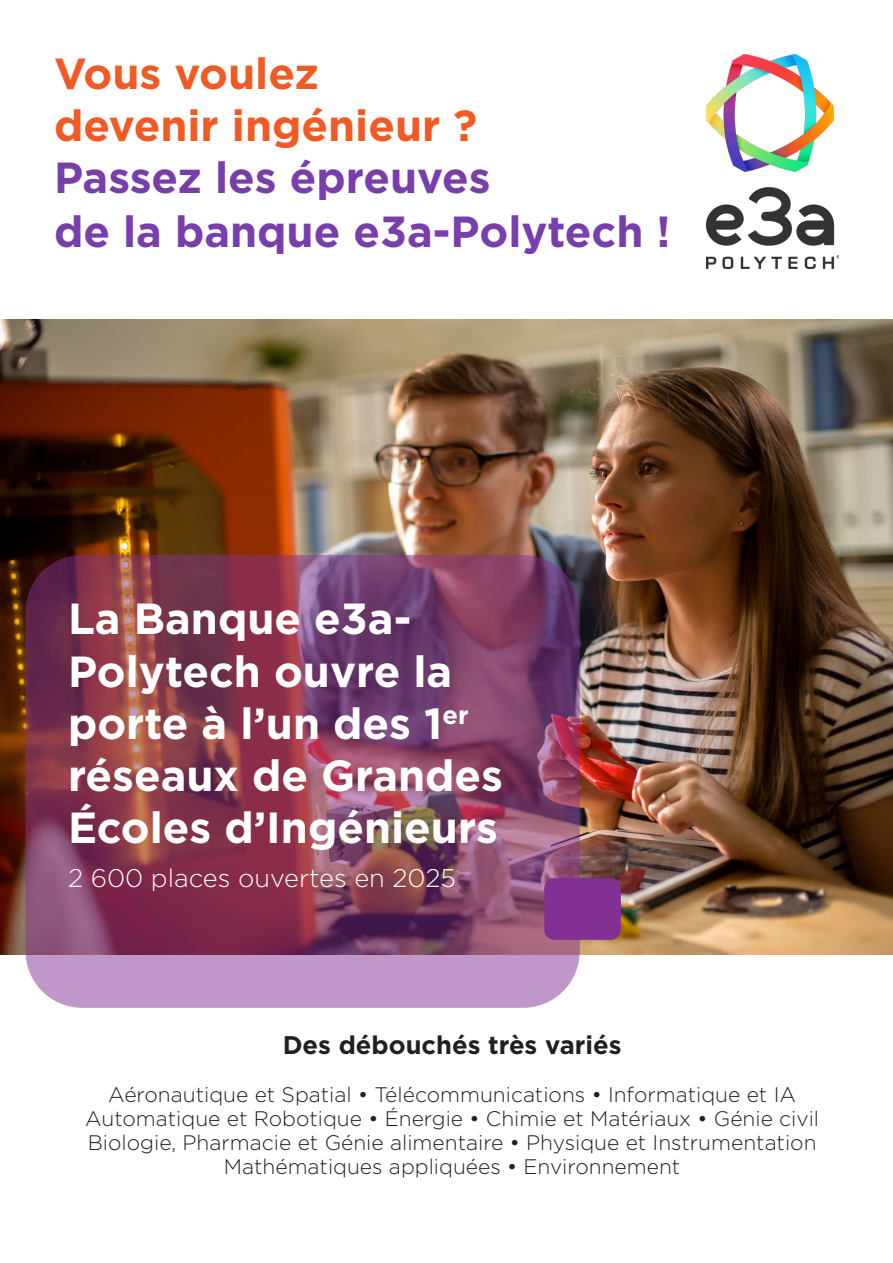
<style>
.page{position:relative;width:893px;height:1263px;background:#fff}
.page>*{position:absolute;margin:0;border:0;box-sizing:border-box;transform-origin:0 0}
.t1{font:700 43.5px/52.2px "Gotham";color:#fff}
.t2{font:700 43.5px/54px "Gotham";color:#773eac}
.t3{font:700 43.5px/52.2px "Gotham";color:#f05a24}
.t4{font:300 25.5px "Gotham";color:#fff}
.t5{font:700 25.5px "Gotham";color:#231f20}
.t6{font:300 21px/24px "Gotham";color:#231f20;text-align:center}
.s1{font-weight:400}
</style>
<div class="page">
<img style="left:0;top:320px;width:893px;height:635px">
<img style="left:706px;top:54px;width:133px;height:214px">
<svg style="left:26px;top:555px;width:554px;height:453px;background:#8a4868"></svg>
<div style="left:544px;top:878px;width:77px;height:62px;background:#823093;border-radius:10px"></div>
<p class="t3" style="left:54px;top:47px;width:425px">Vous voulez devenir ingénieur ?</p>
<p class="t2" style="left:54px;top:151px;width:618px">Passez les épreuves<br>de la banque e3a-Polytech !</p>
<p class="t1" style="left:68px;top:593px;width:436px">La Banque e3a-<br>Polytech ouvre la porte à l’un des 1<sup>er </sup>réseaux de Grandes<br>Écoles d’Ingénieurs</p>
<p class="t4" style="left:68px;top:862px;width:389px">2 600 places ouvertes en 2025</p>
<p class="t5" style="left:283px;top:1028px;width:340px">Des débouchés très variés</p>
<p class="t6" style="left:85px;top:1082px;width:735px">Aéronautique et Spatial <span class="s1">•</span> Télécommunications <span class="s1">•</span> Informatique et IA Automatique et Robotique <span class="s1">•</span> Énergie <span class="s1">•</span> Chimie et Matériaux <span class="s1">•</span> Génie civil Biologie, Pharmacie et Génie alimentaire <span class="s1">•</span> Physique et Instrumentation Mathématiques appliquées <span class="s1">•</span> Environnement</p>
</div>
